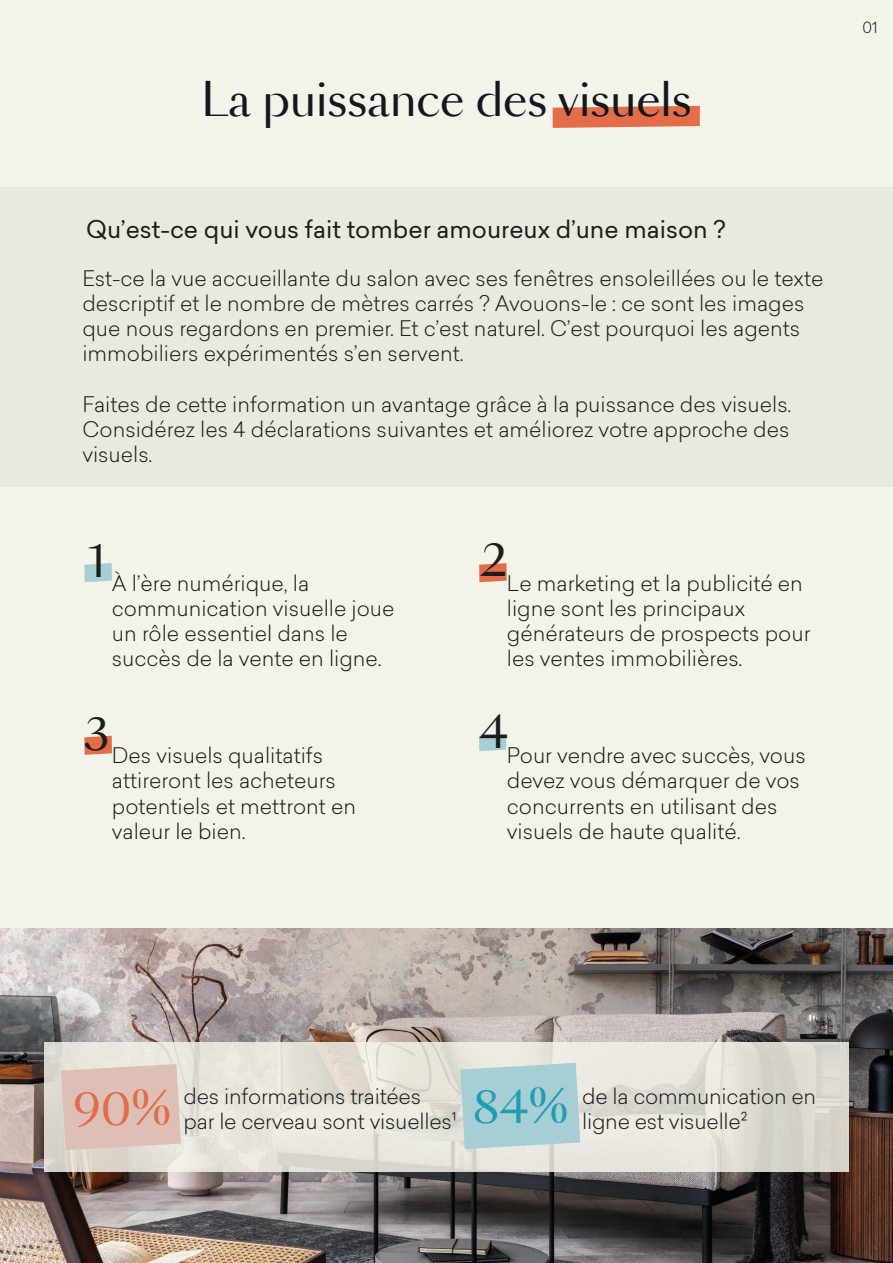
<style>
.page{position:relative;width:893px;height:1263px;background:#f4f3ea}
.page>*{position:absolute;margin:0;border:0;box-sizing:border-box;transform-origin:0 0}
.t1{font:45px "Sang Bleu OG Sans";color:#13181e}
.t2{font:24px "Sailec";color:#1d1d1b}
.t3{font:300 21px/25.2px "Sailec";color:#1d1d1b}
.t4{font:300 15px "Sailec";color:#13181e}
</style>
<div class="page">
<img style="left:0;top:928px;width:893px;height:335px">
<div style="left:0;top:187px;width:893px;height:299px;background:#e9e9df"></div>
<svg style="left:553px;top:106px;width:147px;height:22px;background:#e37755"></svg>
<svg style="left:44px;top:1042px;width:805px;height:129px;fill:#e6e4dc"></svg>
<svg style="left:61px;top:1064px;width:120px;height:86px;background:#dec2b9"></svg>
<svg style="left:460px;top:1063px;width:120px;height:86px;background:#acd0d5"></svg>
<svg style="left:479px;top:734px;width:27px;height:17px"></svg>
<svg style="left:84px;top:563px;width:28px;height:19px"></svg>
<svg style="left:84px;top:736px;width:28px;height:19px"></svg>
<svg style="left:479px;top:563px;width:28px;height:19px"></svg>
<h1 class="t1" style="left:201px;top:72px;width:492px">La puissance des visuels</h1>
<p class="t2" style="left:86px;top:213px;width:641px">Qu’est-ce qui vous fait tomber amoureux d’une maison ?</p>
<p class="t3" style="left:82px;top:265px;width:742px">Est-ce la vue accueillante du salon avec ses fenêtres ensoleillées ou le texte descriptif et le nombre de mètres carrés ? Avouons-le : ce sont les images que nous regardons en premier. Et c’est naturel. C’est pourquoi les agents immobiliers expérimentés s’en servent.</p>
<p class="t3" style="left:82px;top:391px;width:710px;text-align:justify">Faites de cette information un avantage grâce à la puissance des visuels.<br>Considérez les 4 déclarations suivantes et améliorez votre approche des visuels.</p>
<p class="t3" style="left:112px;top:570px;width:284px;text-indent:-24px"><sup>1</sup> À l’ère numérique, la communication visuelle joue un rôle essentiel dans le succès de la vente en ligne.</p>
<p class="t3" style="left:507px;top:570px;width:305px;text-indent:-27px"><sup>2</sup>Le marketing et la publicité en ligne sont les principaux générateurs de prospects pour les ventes immobilières.</p>
<p class="t3" style="left:112px;top:742px;width:246px;text-indent:-28px"><sup>3</sup>Des visuels qualitatifs attireront les acheteurs potentiels et mettront en valeur le bien.</p>
<p class="t3" style="left:507px;top:742px;width:300px;text-indent:-28px"><sup>4</sup>Pour vendre avec succès, vous devez vous démarquer de vos concurrents en utilisant des visuels de haute qualité.</p>
<p class="t4" style="left:862px;top:17px;width:17px">01</p>
<p class="t3" style="left:73px;top:1083px;width:384px;text-indent:110px">des informations traitées<br><sup>90%</sup> par le cerveau sont visuelles1</p>
<p class="t3" style="left:473px;top:1083px;width:345px;text-indent:109px">de la communication en<br><sup>84%</sup> ligne est visuelle2</p>
</div>
